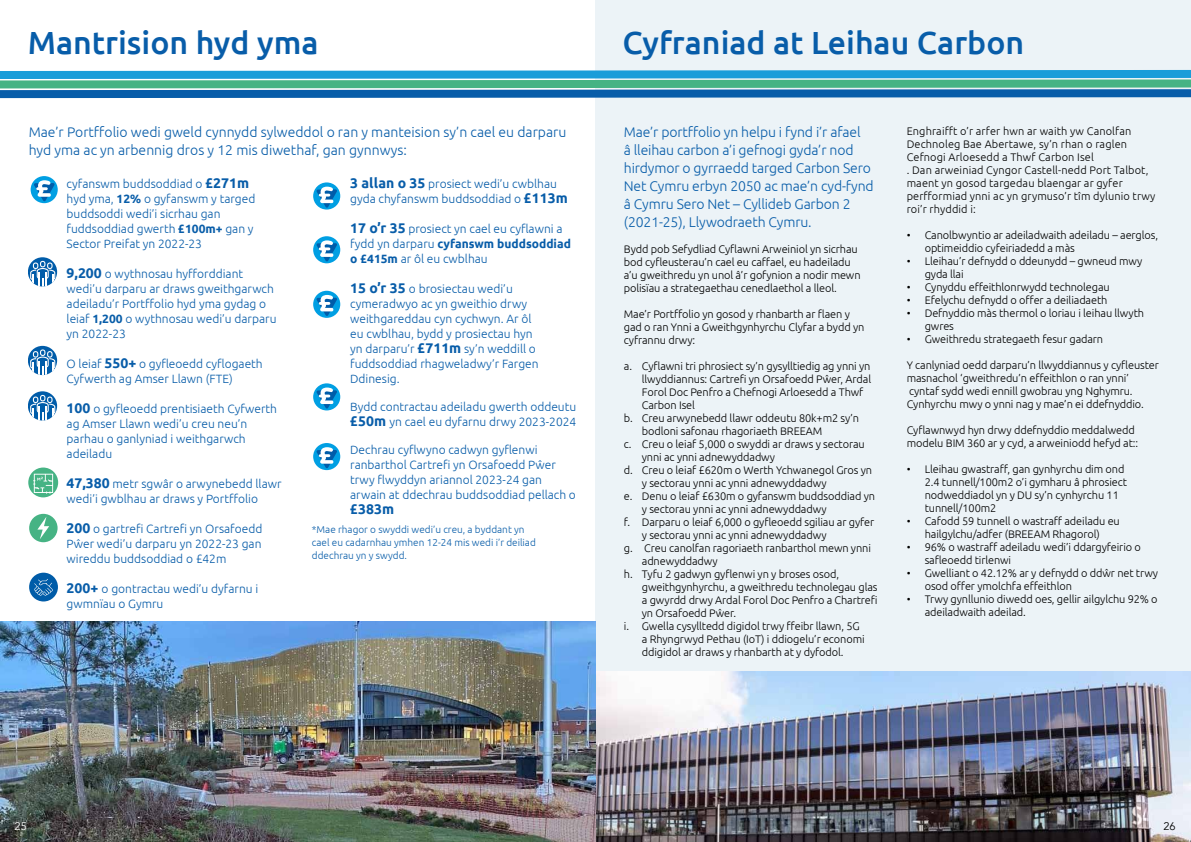
<style>
.page{position:relative;width:1191px;height:842px;background:#fff}
.page>*{position:absolute;margin:0;border:0;box-sizing:border-box;transform-origin:0 0}
.t1{font:500 32px "Ubuntu";color:#085da9}
.t2{font:300 14px/18px "Ubuntu";letter-spacing:-.01em;color:#085da9}
.t3{font:700 14px "Ubuntu";color:#085da9}
.t4{font:300 12px/15px "Ubuntu";color:#085da9}
.t5{font:300 11px/13px "Ubuntu";letter-spacing:-.01em;color:#000}
.t6{font:300 11px/13px "Ubuntu";letter-spacing:.01em;color:#000}
.t7{font:11px "Avenir";color:#fff}
.t8{font:11px "Avenir";color:#000}
.t9{font:300 10px/13px "Ubuntu";color:#085da9}
.s1{font-weight:700;font-size:14px}
.s2{font-weight:700}
</style>
<div class="page">
<div style="left:595px;top:0;width:596px;height:842px;background:#ecf3f7"></div>
<img style="left:595px;top:672px;width:596px;height:170px">
<img style="left:0;top:622px;width:595px;height:220px">
<svg style="left:0;top:69px;width:1191px;height:30px;background:#4ca4bc"></svg>
<div style="left:31px;top:176px;width:27px;height:27px;background:#009fe3;border-radius:50%"></div>
<svg style="left:34px;top:180px;width:21px;height:21px"></svg>
<svg style="left:313px;top:182px;width:27px;height:28px"></svg>
<svg style="left:316px;top:187px;width:21px;height:21px"></svg>
<svg style="left:313px;top:236px;width:27px;height:27px"></svg>
<svg style="left:316px;top:240px;width:21px;height:21px"></svg>
<div style="left:313px;top:291px;width:27px;height:27px;background:#009fe3;border-radius:50%"></div>
<svg style="left:316px;top:295px;width:21px;height:21px"></svg>
<svg style="left:313px;top:383px;width:27px;height:27px"></svg>
<svg style="left:316px;top:387px;width:21px;height:21px"></svg>
<div style="left:313px;top:443px;width:27px;height:27px;background:#009fe3;border-radius:50%"></div>
<svg style="left:316px;top:447px;width:21px;height:21px"></svg>
<svg style="left:28px;top:257px;width:29px;height:29px"></svg>
<svg style="left:30px;top:261px;width:25px;height:25px"></svg>
<svg style="left:28px;top:346px;width:29px;height:29px"></svg>
<svg style="left:30px;top:349px;width:25px;height:26px"></svg>
<svg style="left:28px;top:391px;width:29px;height:29px"></svg>
<svg style="left:30px;top:395px;width:25px;height:26px"></svg>
<svg style="left:28px;top:467px;width:30px;height:30px"></svg>
<svg style="left:33px;top:474px;width:20px;height:20px"></svg>
<div style="left:29px;top:514px;width:29px;height:28px;background:#46b384;border-radius:50%"></div>
<svg style="left:37px;top:517px;width:12px;height:22px"></svg>
<div style="left:29px;top:573px;width:29px;height:28px;background:#005ca8;border-radius:50%"></div>
<svg style="left:34px;top:579px;width:19px;height:17px"></svg>
<h1 class="t1" style="left:28px;top:22px;width:292px">Mantrision hyd yma</h1>
<p class="t2" style="left:29px;top:123px;width:539px">Mae’r Portffolio wedi gweld cynnydd sylweddol o ran y manteision sy’n cael eu darparu hyd yma ac yn arbennig dros y 12 mis diwethaf, gan gynnwys:</p>
<p class="t4" style="left:67px;top:176px;width:190px">cyfanswm buddsoddiad o <span class="s1">£271m </span>hyd yma, <span class="s2">12%</span> o gyfanswm y targed buddsoddi wedi’i sicrhau gan fuddsoddiad gwerth <span class="s2">£100m+</span> gan y<br>Sector Preifat yn 2022-23</p>
<p class="t4" style="left:67px;top:266px;width:211px"><span class="s1">9,200</span> o wythnosau hyfforddiant wedi’u darparu ar draws gweithgarwch adeiladu’r Portffolio hyd yma gydag o leiaf <span class="s2">1,200</span> o wythnosau wedi’u darparu yn 2022-23</p>
<p class="t4" style="left:67px;top:356px;width:198px">O leiaf <span class="s1">550+</span> o gyfleoedd cyflogaeth<br>Cyfwerth ag Amser Llawn (FTE)</p>
<p class="t4" style="left:67px;top:401px;width:212px"><span class="s1">100</span> o gyfleoedd prentisiaeth Cyfwerth ag Amser Llawn wedi’u creu neu’n parhau o ganlyniad i weithgarwch adeiladu</p>
<p class="t4" style="left:67px;top:476px;width:216px"><span class="s1">47,380</span> metr sgwâr o arwynebedd llawr wedi’i gwblhau ar draws y Portffolio</p>
<p class="t4" style="left:67px;top:521px;width:197px;text-align:justify"><span class="s1">200</span> o gartrefi Cartrefi yn Orsafoedd Pŵer wedi’u darparu yn 2022-23 gan wireddu buddsoddiad o £42m</p>
<p class="t4" style="left:67px;top:581px;width:193px"><span class="s1">200+</span> o gontractau wedi’u dyfarnu i gwmnïau o Gymru</p>
<p class="t4" style="left:350px;top:176px;width:219px"><span class="s1">3 allan o 35</span> prosiect wedi’u cwblhau gyda chyfanswm buddsoddiad o <span class="s1">£113m</span></p>
<p class="t4" style="left:350px;top:221px;width:222px"><span class="s1">17 o’r 35</span> prosiect yn cael eu cyflawni a fydd yn darparu <span class="s2">cyfanswm buddsoddiad o £415m</span> ar ôl eu cwblhau</p>
<p class="t4" style="left:350px;top:281px;width:190px"><span class="s1">15 o’r 35</span> o brosiectau wedi’u cymeradwyo ac yn gweithio drwy weithgareddau cyn cychwyn. Ar ôl eu cwblhau, bydd y prosiectau hyn yn darparu’r <span class="s1">£711m</span> sy’n weddill o fuddsoddiad rhagweladwy’r Fargen<br>Ddinesig.</p>
<p class="t4" style="left:350px;top:399px;width:228px">Bydd contractau adeiladu gwerth oddeutu <span class="s1">£50m</span> yn cael eu dyfarnu drwy 2023-2024</p>
<p class="t4" style="left:350px;top:442px;width:227px">Dechrau cyflwyno cadwyn gyflenwi ranbarthol Cartrefi yn Orsafoedd Pŵer trwy flwyddyn ariannol 2023-24 gan arwain at ddechrau buddsoddiad pellach o</p>
<p class="t3" style="left:350px;top:500px;width:45px">£383m</p>
<p class="t9" style="left:312px;top:523px;width:225px">*Mae rhagor o swyddi wedi’u creu, a byddant yn cael eu cadarnhau ymhen 12-24 mis wedi i’r deiliad ddechrau yn y swydd.</p>
<h1 class="t1" style="left:622px;top:22px;width:403px">Cyfraniad at Leihau Carbon</h1>
<p class="t2" style="left:624px;top:123px;width:251px">Mae’r portffolio yn helpu i fynd i’r afael<br>â lleihau carbon a’i gefnogi gyda’r nod hirdymor o gyrraedd targed Carbon Sero Net Cymru erbyn 2050 ac mae’n cyd-fynd â Cymru Sero Net – Cyllideb Garbon 2 (2021-25), Llywodraeth Cymru.</p>
<p class="t5" style="left:624px;top:242px;width:238px">Bydd pob Sefydliad Cyflawni Arweiniol yn sicrhau bod cyfleusterau’n cael eu caffael, eu hadeiladu a’u gweithredu yn unol â’r gofynion a nodir mewn polisïau a strategaethau cenedlaethol a lleol.</p>
<p class="t5" style="left:624px;top:307px;width:242px">Mae’r Portffolio yn gosod y rhanbarth ar flaen y gad o ran Ynni a Gweithgynhyrchu Clyfar a bydd yn cyfrannu drwy:</p>
<p class="t5" style="left:624px;top:359px;width:248px">a. Cyflawni tri phrosiect sy’n gysylltiedig ag ynni yn</p>
<p class="t5" style="left:642px;top:372px;width:231px">llwyddiannus: Cartrefi yn Orsafoedd Pŵer, Ardal</p>
<p class="t5" style="left:642px;top:385px;width:223px">Forol Doc Penfro a Chefnogi Arloesedd a Thwf</p>
<p class="t5" style="left:642px;top:398px;width:55px">Carbon Isel</p>
<p class="t5" style="left:624px;top:411px;width:237px">b. Creu arwynebedd llawr oddeutu 80k+m2 sy’n</p>
<p class="t5" style="left:642px;top:424px;width:182px">bodloni safonau rhagoriaeth BREEAM</p>
<p class="t5" style="left:624px;top:437px;width:242px">c. Creu o leiaf 5,000 o swyddi ar draws y sectorau</p>
<p class="t5" style="left:642px;top:450px;width:135px">ynni ac ynni adnewyddadwy</p>
<p class="t5" style="left:624px;top:463px;width:250px">d. Creu o leiaf £620m o Werth Ychwanegol Gros yn</p>
<p class="t5" style="left:642px;top:476px;width:186px">y sectorau ynni ac ynni adnewyddadwy</p>
<p class="t5" style="left:624px;top:489px;width:253px">e. Denu o leiaf £630m o gyfanswm buddsoddiad yn</p>
<p class="t5" style="left:642px;top:502px;width:186px">y sectorau ynni ac ynni adnewyddadwy</p>
<p class="t5" style="left:624px;top:515px;width:252px">f. Darparu o leiaf 6,000 o gyfleoedd sgiliau ar gyfer</p>
<p class="t5" style="left:642px;top:528px;width:186px">y sectorau ynni ac ynni adnewyddadwy</p>
<p class="t5" style="left:624px;top:541px;width:249px">g. Creu canolfan ragoriaeth ranbarthol mewn ynni</p>
<p class="t5" style="left:642px;top:554px;width:77px">adnewyddadwy</p>
<p class="t5" style="left:624px;top:567px;width:217px">h. Tyfu 2 gadwyn gyflenwi yn y broses osod,</p>
<p class="t5" style="left:642px;top:580px;width:237px">gweithgynhyrchu, a gweithredu technolegau glas</p>
<p class="t5" style="left:642px;top:593px;width:237px">a gwyrdd drwy Ardal Forol Doc Penfro a Chartrefi</p>
<p class="t5" style="left:642px;top:606px;width:96px">yn Orsafoedd Pŵer.</p>
<p class="t5" style="left:624px;top:619px;width:237px">i. Gwella cysylltedd digidol trwy ffeibr llawn, 5G</p>
<p class="t5" style="left:642px;top:632px;width:224px">a Rhyngrwyd Pethau (IoT) i ddiogelu’r economi</p>
<p class="t5" style="left:642px;top:645px;width:203px">ddigidol ar draws y rhanbarth at y dyfodol.</p>
<p class="t6" style="left:906px;top:124px;width:250px">Enghraifft o’r arfer hwn ar waith yw Canolfan Dechnoleg Bae Abertawe, sy’n rhan o raglen Cefnogi Arloesedd a Thwf Carbon Isel<br>. Dan arweiniad Cyngor Castell-nedd Port Talbot, maent yn gosod targedau blaengar ar gyfer perfformiad ynni ac yn grymuso’r tîm dylunio trwy roi’r rhyddid i:</p>
<p class="t5" style="left:924px;top:228px;width:235px;text-indent:-18px">• Canolbwyntio ar adeiladwaith adeiladu – aerglos, optimeiddio cyfeiriadedd a màs</p>
<p class="t5" style="left:924px;top:254px;width:219px;text-indent:-18px">• Lleihau’r defnydd o ddeunydd – gwneud mwy gyda llai</p>
<p class="t5" style="left:906px;top:280px;width:205px">• Cynyddu effeithlonrwydd technolegau</p>
<p class="t5" style="left:906px;top:293px;width:202px">• Efelychu defnydd o offer a deiliadaeth</p>
<p class="t5" style="left:924px;top:306px;width:221px;text-indent:-18px">• Defnyddio màs thermol o loriau i leihau llwyth gwres</p>
<p class="t5" style="left:906px;top:332px;width:198px">• Gweithredu strategaeth fesur gadarn</p>
<p class="t5" style="left:906px;top:358px;width:254px">Y canlyniad oedd darparu’n llwyddiannus y cyfleuster masnachol ‘gweithredu’n effeithlon o ran ynni’ cyntaf sydd wedi ennill gwobrau yng Nghymru.<br>Cynhyrchu mwy o ynni nag y mae’n ei ddefnyddio.</p>
<p class="t5" style="left:906px;top:423px;width:233px">Cyflawnwyd hyn drwy ddefnyddio meddalwedd modelu BIM 360 ar y cyd, a arweiniodd hefyd at::</p>
<p class="t5" style="left:924px;top:462px;width:204px;text-indent:-18px">• Lleihau gwastraff, gan gynhyrchu dim ond 2.4 tunnell/100m2 o’i gymharu â phrosiect nodweddiadol yn y DU sy’n cynhyrchu 11 tunnell/100m2</p>
<p class="t5" style="left:906px;top:514px;width:215px;text-align:center">• Cafodd 59 tunnell o wastraff adeiladu eu hailgylchu/adfer (BREEAM Rhagorol)</p>
<p class="t5" style="left:924px;top:540px;width:218px;text-indent:-18px">• 96% o wastraff adeiladu wedi’i ddargyfeirio o safleoedd tirlenwi</p>
<p class="t5" style="left:924px;top:566px;width:235px;text-indent:-18px">• Gwelliant o 42.12% ar y defnydd o ddŵr net trwy osod offer ymolchfa effeithlon</p>
<p class="t5" style="left:924px;top:592px;width:234px;text-indent:-18px">• Trwy gynllunio diwedd oes, gellir ailgylchu 92% o adeiladwaith adeilad.</p>
<p class="t7" style="left:15px;top:819px;width:14px">25</p>
<p class="t8" style="left:1163px;top:819px;width:14px">26</p>
</div>
